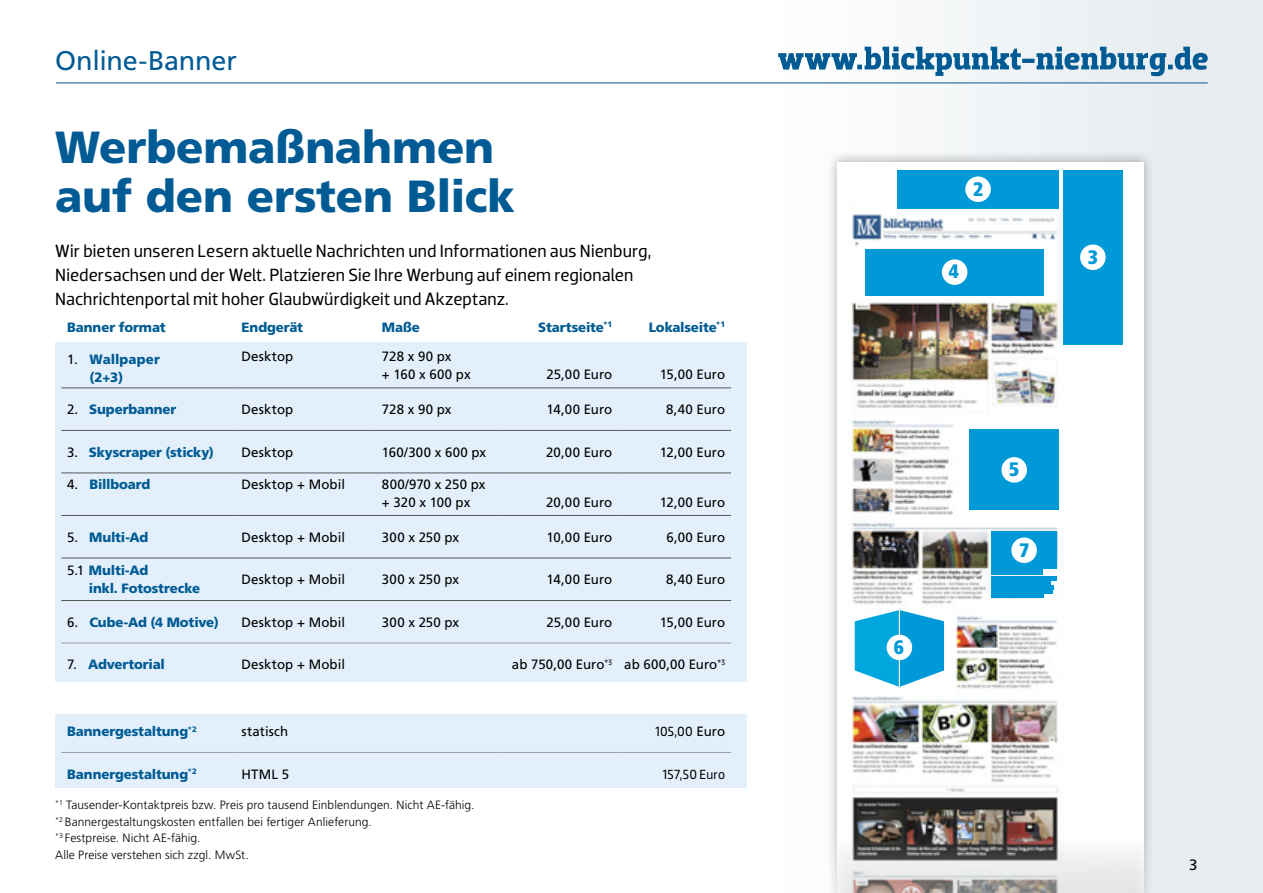
<style>
.page{position:relative;width:1263px;height:893px;background:#fff}
.page>*{position:absolute;margin:0;border:0;box-sizing:border-box;transform-origin:0 0}
.t1{font:900 45px/49.5px "Frutiger";letter-spacing:-.005em;color:#005b94}
.t2{font:27px "Frutiger";letter-spacing:-.01em;color:#005b94}
.t3{font:900 condensed 19.5px "Frutiger";color:#0099d8}
.t4{font:18px/24px "Dobra";letter-spacing:.005em;color:#000}
.t5{font:15px "Frutiger";color:#000}
.t6{font:13.5px/18px "Frutiger";letter-spacing:.01em;color:#000}
.t7{font:900 13.5px/18px "Frutiger";letter-spacing:-.01em;color:#005b94}
.t8{font:13.5px "Dobra";letter-spacing:.015em;color:#000}
.t9{font:300 12px/16.5px "Frutiger";letter-spacing:.005em;color:#000}
.s1{font-weight:400;color:#000}
.s2{font-family:"Frutiger"}
</style>
<div class="page">
<div style="left:0;top:0;width:1263px;height:893px;background:linear-gradient(to right,#fff,#ebf0f3)"></div>
<svg style="left:778px;top:47px;width:430px;height:29px"></svg>
<hr style="left:56px;top:83px;width:1152px;height:1px;background:#005b94">
<div style="left:826px;top:150px;width:330px;height:743px;background:#000;opacity:.3"></div>
<img style="left:838px;top:192px;width:306px;height:701px">
<div style="left:1063px;top:170px;width:60px;height:174px;background:#0099d8"></div>
<div style="left:1080px;top:244px;width:26px;height:26px;background:#fff;border-radius:50%"></div>
<div style="left:865px;top:249px;width:179px;height:47px;background:#0099d8"></div>
<div style="left:942px;top:259px;width:25px;height:26px;background:#fff;border-radius:50%"></div>
<div style="left:969px;top:429px;width:90px;height:81px;background:#0099d8"></div>
<div style="left:1001px;top:457px;width:26px;height:26px;background:#fff;border-radius:50%"></div>
<svg style="left:855px;top:610px;width:89px;height:77px"></svg>
<div style="left:887px;top:635px;width:25px;height:25px;background:#fff;border-radius:50%"></div>
<div style="left:897px;top:170px;width:162px;height:38px;background:#0099d8"></div>
<div style="left:965px;top:176px;width:26px;height:26px;background:#fff;border-radius:50%"></div>
<div style="left:991px;top:531px;width:66px;height:37px;background:#0099d8"></div>
<div style="left:991px;top:570px;width:51px;height:5px;background:#0099d8"></div>
<div style="left:991px;top:576px;width:65px;height:5px;background:#0099d8"></div>
<hr style="left:991px;top:581px;width:60px;height:4px;background:#0099d8">
<hr style="left:991px;top:585px;width:63px;height:4px;background:#0099d8">
<hr style="left:991px;top:589px;width:62px;height:4px;background:#0099d8">
<div style="left:991px;top:593px;width:53px;height:5px;background:#0099d8"></div>
<div style="left:1011px;top:537px;width:26px;height:26px;background:#fff;border-radius:50%"></div>
<div style="left:55px;top:342px;width:692px;height:340px;background:#e3f0fb"></div>
<div style="left:55px;top:715px;width:692px;height:73px;background:#e3f0fb"></div>
<hr style="left:61px;top:752px;width:175px;height:1px;background:#9d9d9c">
<hr style="left:236px;top:752px;width:140px;height:1px;background:#9d9d9c">
<hr style="left:376px;top:752px;width:123px;height:1px;background:#9d9d9c">
<hr style="left:499px;top:752px;width:119px;height:1px;background:#9d9d9c">
<hr style="left:618px;top:752px;width:113px;height:1px;background:#9d9d9c">
<hr style="left:61px;top:388px;width:175px;height:1px;background:#575756">
<hr style="left:236px;top:388px;width:140px;height:1px;background:#575756">
<hr style="left:376px;top:388px;width:123px;height:1px;background:#575756">
<hr style="left:499px;top:388px;width:119px;height:1px;background:#575756">
<hr style="left:618px;top:388px;width:113px;height:1px;background:#575756">
<hr style="left:61px;top:430px;width:175px;height:1px;background:#575756">
<hr style="left:236px;top:430px;width:140px;height:1px;background:#575756">
<hr style="left:376px;top:430px;width:123px;height:1px;background:#575756">
<hr style="left:499px;top:430px;width:119px;height:1px;background:#575756">
<hr style="left:618px;top:430px;width:113px;height:1px;background:#575756">
<hr style="left:61px;top:473px;width:175px;height:1px;background:#575756">
<hr style="left:236px;top:473px;width:140px;height:1px;background:#575756">
<hr style="left:376px;top:473px;width:123px;height:1px;background:#575756">
<hr style="left:499px;top:473px;width:119px;height:1px;background:#575756">
<hr style="left:618px;top:473px;width:113px;height:1px;background:#575756">
<hr style="left:61px;top:515px;width:175px;height:1px;background:#575756">
<hr style="left:236px;top:515px;width:140px;height:1px;background:#575756">
<hr style="left:376px;top:515px;width:123px;height:1px;background:#575756">
<hr style="left:499px;top:515px;width:119px;height:1px;background:#575756">
<hr style="left:618px;top:515px;width:113px;height:1px;background:#575756">
<hr style="left:61px;top:558px;width:175px;height:1px;background:#575756">
<hr style="left:236px;top:558px;width:140px;height:1px;background:#575756">
<hr style="left:376px;top:558px;width:123px;height:1px;background:#575756">
<hr style="left:499px;top:558px;width:119px;height:1px;background:#575756">
<hr style="left:618px;top:558px;width:113px;height:1px;background:#575756">
<hr style="left:61px;top:600px;width:175px;height:1px;background:#575756">
<hr style="left:236px;top:600px;width:140px;height:1px;background:#575756">
<hr style="left:376px;top:600px;width:123px;height:1px;background:#575756">
<hr style="left:499px;top:600px;width:119px;height:1px;background:#575756">
<hr style="left:618px;top:600px;width:113px;height:1px;background:#575756">
<hr style="left:61px;top:643px;width:175px;height:1px;background:#9d9d9c">
<hr style="left:236px;top:643px;width:140px;height:1px;background:#9d9d9c">
<hr style="left:376px;top:643px;width:123px;height:1px;background:#9d9d9c">
<hr style="left:499px;top:643px;width:119px;height:1px;background:#9d9d9c">
<hr style="left:618px;top:643px;width:113px;height:1px;background:#9d9d9c">
<h2 class="t2" style="left:55px;top:45px;width:183px">Online-Banner</h2>
<h1 class="t1" style="left:55px;top:122px;width:461px">Werbemaßnahmen auf den ersten Blick</h1>
<h3 class="t4" style="left:55px;top:239px;width:598px">Wir bieten unseren Lesern aktuelle Nachrichten und Informationen aus Nienburg,<br>Niedersachsen und der Welt. Platzieren Sie Ihre Werbung auf einem regionalen<br>Nachrichtenportal mit hoher Glaubwürdigkeit und Akzeptanz.</h3>
<p class="t7" style="left:67px;top:318px;width:100px">Banner format</p>
<p class="t7" style="left:242px;top:318px;width:63px">Endgerät</p>
<p class="t7" style="left:382px;top:318px;width:39px">Maße</p>
<p class="t7" style="left:538px;top:318px;width:76px">Startseite<sup>*1</sup></p>
<p class="t7" style="left:649px;top:318px;width:78px">Lokalseite<sup>*1</sup></p>
<p class="t7" style="left:90px;top:350px;width:72px;text-indent:-22px"><span class="s1">1.</span> Wallpaper (2+3)</p>
<p class="t6" style="left:242px;top:347px;width:53px">Desktop</p>
<p class="t6" style="left:382px;top:347px;width:90px">728 x 90 px<br>+ 160 x 600 px</p>
<p class="t6" style="left:546px;top:365px;width:67px">25,00 Euro</p>
<p class="t6" style="left:660px;top:365px;width:67px">15,00 Euro</p>
<p class="t7" style="left:67px;top:400px;width:111px"><span class="s1">2.</span> Superbanner</p>
<p class="t6" style="left:242px;top:401px;width:53px">Desktop</p>
<p class="t6" style="left:382px;top:401px;width:71px">728 x 90 px</p>
<p class="t6" style="left:547px;top:401px;width:67px">14,00 Euro</p>
<p class="t6" style="left:666px;top:401px;width:60px">8,40 Euro</p>
<p class="t7" style="left:67px;top:443px;width:148px"><span class="s1">3.</span> Skyscraper (sticky)</p>
<p class="t6" style="left:242px;top:443px;width:53px">Desktop</p>
<p class="t6" style="left:382px;top:443px;width:106px">160/300 x 600 px</p>
<p class="t6" style="left:546px;top:443px;width:68px">20,00 Euro</p>
<p class="t6" style="left:660px;top:443px;width:67px">12,00 Euro</p>
<p class="t7" style="left:67px;top:475px;width:85px"><span class="s1">4.</span> Billboard</p>
<p class="t6" style="left:242px;top:475px;width:105px">Desktop + Mobil</p>
<p class="t6" style="left:382px;top:475px;width:105px">800/970 x 250 px + 320 x 100 px</p>
<p class="t6" style="left:546px;top:493px;width:68px">20,00 Euro</p>
<p class="t6" style="left:660px;top:493px;width:67px">12,00 Euro</p>
<p class="t7" style="left:67px;top:528px;width:83px"><span class="s1">5.</span> Multi-Ad</p>
<p class="t6" style="left:242px;top:528px;width:105px">Desktop + Mobil</p>
<p class="t6" style="left:382px;top:528px;width:79px">300 x 250 px</p>
<p class="t6" style="left:547px;top:528px;width:67px">10,00 Euro</p>
<p class="t6" style="left:666px;top:528px;width:60px">6,00 Euro</p>
<p class="t7" style="left:89px;top:561px;width:113px;text-indent:-22px"><span class="s1">5.1</span> Multi-Ad<br>inkl. Fotostrecke</p>
<p class="t6" style="left:242px;top:571px;width:105px">Desktop + Mobil</p>
<p class="t6" style="left:382px;top:571px;width:79px">300 x 250 px</p>
<p class="t6" style="left:547px;top:571px;width:67px">14,00 Euro</p>
<p class="t6" style="left:666px;top:571px;width:60px">8,40 Euro</p>
<p class="t7" style="left:67px;top:613px;width:153px"><span class="s1">6.</span> Cube-Ad (4 Motive)</p>
<p class="t6" style="left:242px;top:613px;width:105px">Desktop + Mobil</p>
<p class="t6" style="left:382px;top:613px;width:79px">300 x 250 px</p>
<p class="t6" style="left:546px;top:613px;width:67px">25,00 Euro</p>
<p class="t6" style="left:660px;top:613px;width:67px">15,00 Euro</p>
<p class="t7" style="left:67px;top:656px;width:99px"><span class="s1">7.</span> Advertorial</p>
<p class="t6" style="left:242px;top:656px;width:105px">Desktop + Mobil</p>
<p class="t6" style="left:512px;top:656px;width:215px">ab 750,00 Euro<sup>*</sup><sup>3</sup> ab 600,00 Euro<sup>*</sup><sup>3</sup></p>
<p class="t7" style="left:67px;top:722px;width:131px">Bannergestaltung<sup>*2</sup></p>
<p class="t6" style="left:242px;top:723px;width:48px">statisch</p>
<p class="t8" style="left:655px;top:724px;width:71px">105,00 <span class="s2">Euro</span></p>
<p class="t7" style="left:67px;top:765px;width:131px">Bannergestaltung<sup>*2</sup></p>
<p class="t6" style="left:242px;top:765px;width:49px">HTML 5</p>
<p class="t8" style="left:663px;top:766px;width:64px">157,50 Euro</p>
<p class="t9" style="left:55px;top:797px;width:421px"><sup>*1</sup> Tausender-Kontaktpreis bzw. Preis pro tausend Einblendungen. Nicht AE-fähig. <sup>*2</sup> Bannergestaltungskosten entfallen bei fertiger Anlieferung.<br><sup>*3</sup> Festpreise. Nicht AE-fähig.<br>Alle Preise verstehen sich zzgl. MwSt.</p>
<h3 class="t3" style="left:973px;top:177px;width:12px">2</h3>
<h3 class="t3" style="left:949px;top:260px;width:12px">4</h3>
<h3 class="t3" style="left:1088px;top:245px;width:12px">3</h3>
<h3 class="t3" style="left:894px;top:635px;width:12px">6</h3>
<h3 class="t3" style="left:1009px;top:457px;width:12px">5</h3>
<h3 class="t3" style="left:1019px;top:538px;width:12px">7</h3>
<p class="t5" style="left:1189px;top:856px;width:10px">3</p>
</div>
